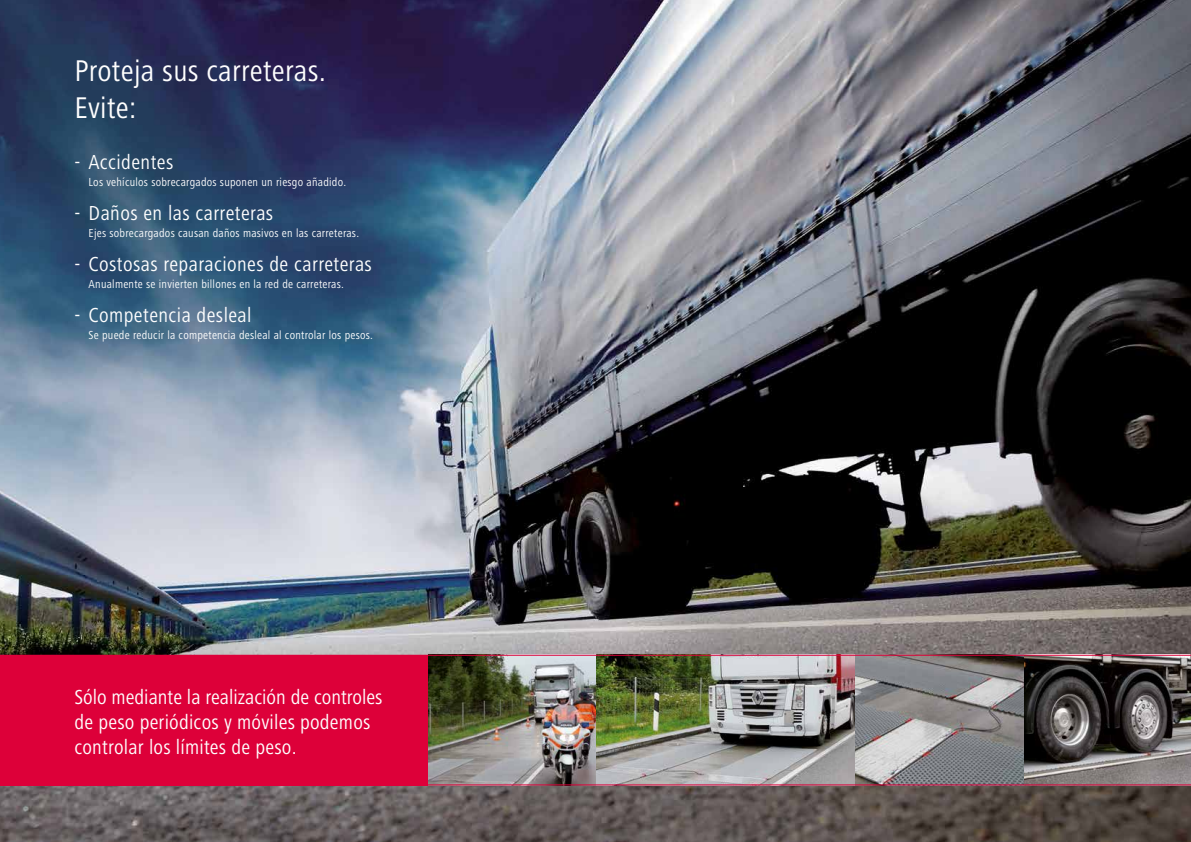
<style>
.page{position:relative;width:1191px;height:842px;background:#fff}
.page>*{position:absolute;margin:0;border:0;box-sizing:border-box;transform-origin:0 0}
.t1{font:condensed 31px/37px "Frutiger Next LT";letter-spacing:.01em;color:#fff}
.t2{font:condensed 21px/25px "Frutiger Next LT";letter-spacing:.01em;color:#fff}
.t3{font:condensed 12px "Frutiger Next LT";letter-spacing:.02em;color:#fff}
</style>
<div class="page">
<img style="left:0;top:0;width:1191px;height:842px">
<div style="left:0;top:655px;width:1191px;height:130px;background:#dd0039"></div>
<img style="left:854px;top:656px;width:170px;height:128px">
<img style="left:595px;top:656px;width:259px;height:128px">
<img style="left:429px;top:656px;width:166px;height:128px">
<svg style="left:1024px;top:656px;width:167px;height:128px;background:#555150"></svg>
<h1 class="t1" style="left:74px;top:52px;width:253px">Proteja sus carreteras.<br>Evite:</h1>
<h2 class="t2" style="left:74px;top:149px;width:100px">- Accidentes</h2>
<p class="t3" style="left:89px;top:175px;width:259px">Los vehículos sobrecargados suponen un riesgo añadido.</p>
<h2 class="t2" style="left:74px;top:200px;width:200px">- Daños en las carreteras</h2>
<p class="t3" style="left:89px;top:226px;width:272px">Ejes sobrecargados causan daños masivos en las carreteras.</p>
<h2 class="t2" style="left:74px;top:251px;width:299px">- Costosas reparaciones de carreteras</h2>
<p class="t3" style="left:89px;top:277px;width:257px">Anualmente se invierten billones en la red de carreteras.</p>
<h2 class="t2" style="left:74px;top:302px;width:179px">- Competencia desleal</h2>
<p class="t3" style="left:89px;top:328px;width:286px">Se puede reducir la competencia desleal al controlar los pesos.</p>
<h2 class="t2" style="left:74px;top:684px;width:310px">Sólo mediante la realización de controles de peso periódicos y móviles podemos controlar los límites de peso.</h2>
</div>
